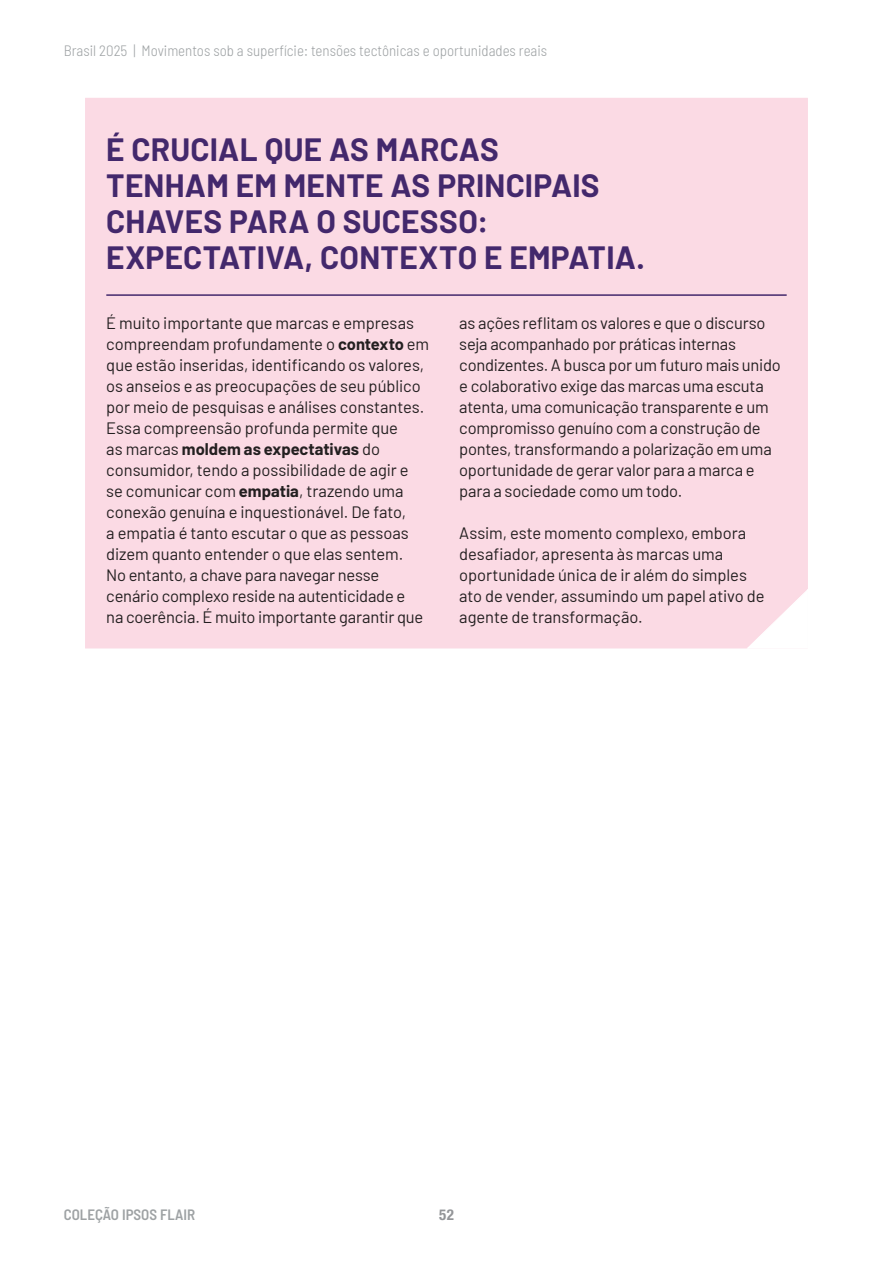
<style>
.page{position:relative;width:893px;height:1263px;background:#fff}
.page>*{position:absolute;margin:0;border:0;box-sizing:border-box;transform-origin:0 0}
.t1{font:700 31.5px/36px "Barlow";letter-spacing:.01em;color:#43286c}
.t2{font:16.5px/21px "Barlow";letter-spacing:-.01em;color:#231f20}
.t3{font:300 semi-condensed 15px "Barlow";color:#9ea2a4}
.t4{font:600 semi-condensed 15px "Barlow";color:#9ea2a4}
.t5{font:700 condensed 15px "Helvetica Neue LT Pro";color:#939598}
.s1{font-weight:700}
</style>
<div class="page">
<div style="left:85px;top:98px;width:723px;height:550px;background:#fbdae4"></div>
<svg style="left:746px;top:588px;width:62px;height:61px"></svg>
<hr style="left:106px;top:294px;width:681px;height:2px;background:#43286c">
<p class="t3" style="left:64px;top:40px;width:485px">Brasil 2025 | Movimentos sob a superfície: tensões tectônicas e oportunidades reais</p>
<h1 class="t1" style="left:106px;top:129px;width:540px">É CRUCIAL QUE AS MARCAS<br>TENHAM EM MENTE AS PRINCIPAIS<br>CHAVES PARA O SUCESSO:<br>EXPECTATIVA, CONTEXTO E EMPATIA.</h1>
<p class="t2" style="left:106px;top:311px;width:324px">É muito importante que marcas e empresas compreendam profundamente o <span class="s1">contexto</span> em que estão inseridas, identificando os valores, os anseios e as preocupações de seu público por meio de pesquisas e análises constantes.<br>Essa compreensão profunda permite que<br>as marcas <span class="s1">moldem as expectativas</span> do consumidor, tendo a possibilidade de agir e se comunicar com <span class="s1">empatia</span>, trazendo uma conexão genuína e inquestionável. De fato,<br>a empatia é tanto escutar o que as pessoas dizem quanto entender o que elas sentem.<br>No entanto, a chave para navegar nesse cenário complexo reside na autenticidade e<br>na coerência. É muito importante garantir que</p>
<p class="t2" style="left:459px;top:311px;width:323px">as ações reflitam os valores e que o discurso seja acompanhado por práticas internas condizentes. A busca por um futuro mais unido e colaborativo exige das marcas uma escuta atenta, uma comunicação transparente e um compromisso genuíno com a construção de pontes, transformando a polarização em uma oportunidade de gerar valor para a marca e para a sociedade como um todo.</p>
<p class="t2" style="left:459px;top:521px;width:307px">Assim, este momento complexo, embora desafiador, apresenta às marcas uma oportunidade única de ir além do simples ato de vender, assumindo um papel ativo de agente de transformação.</p>
<p class="t4" style="left:64px;top:1204px;width:133px">COLEÇÃO IPSOS FLAIR</p>
<p class="t5" style="left:439px;top:1206px;width:16px">52</p>
</div>
